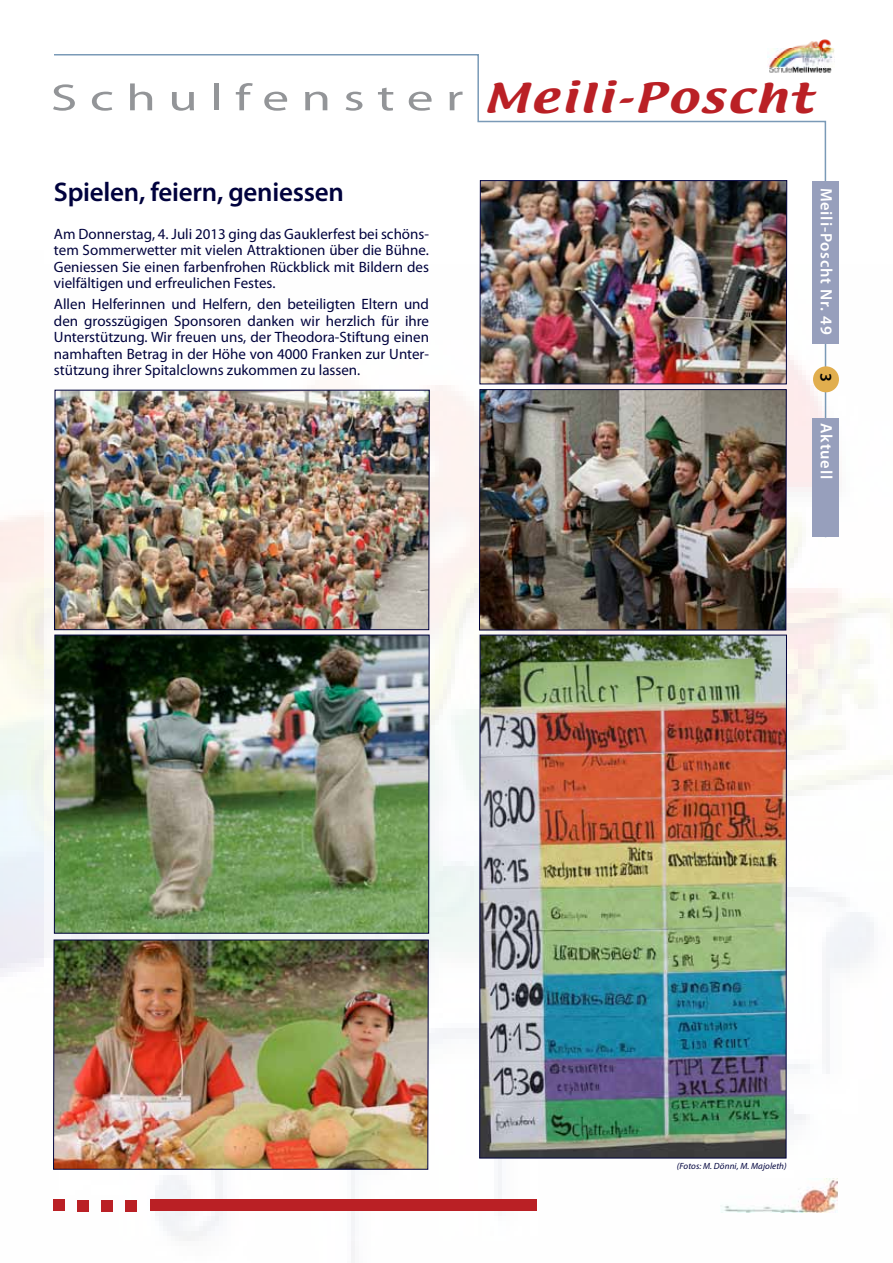
<style>
.page{position:relative;width:893px;height:1263px;background:#fff}
.page>*{position:absolute;margin:0;border:0;box-sizing:border-box;transform-origin:0 0}
.t1{font:37.8px "Myriad Pro";letter-spacing:.23em;color:#939598;scale:1.42 1}
.t2{font:36.15px "Textile";letter-spacing:.05em;color:#ba2025;scale:1.31 1}
.t3{font:600 27px "Myriad Pro";letter-spacing:-.01em;color:#00023d}
.t4{font:600 16.5px "Myriad Pro";letter-spacing:.05em;color:#fff}
.t5{font:600 16.5px "Myriad Pro";color:#000}
.t6{font:15px/16.5px "Myriad Pro";color:#00023d;text-align:justify}
.t7{font:italic 9px "Myriad Pro";letter-spacing:.01em;color:#00023d}
</style>
<div class="page">
<img style="left:44px;top:343px;width:849px;height:920px">
<svg style="left:53px;top:54px;width:774px;height:485px"></svg>
<div style="left:812px;top:181px;width:27px;height:162px;background:#979fbc"></div>
<div style="left:813px;top:366px;width:26px;height:26px;background:#e1ae4e;border-radius:50%"></div>
<div style="left:812px;top:418px;width:27px;height:119px;background:#979fbc"></div>
<img style="left:721px;top:1178px;width:116px;height:34px">
<img style="left:767px;top:39px;width:68px;height:36px">
<div style="left:53px;top:1200px;width:11px;height:11px;background:#ba2025"></div>
<div style="left:78px;top:1200px;width:11px;height:11px;background:#ba2025"></div>
<div style="left:101px;top:1200px;width:12px;height:11px;background:#ba2025"></div>
<div style="left:126px;top:1200px;width:11px;height:11px;background:#ba2025"></div>
<div style="left:150px;top:1199px;width:387px;height:11px;background:#ba2025"></div>
<img style="left:481px;top:391px;width:303px;height:237px">
<div style="left:479px;top:389px;width:307px;height:241px;border:1px solid #00023d"></div>
<img style="left:481px;top:637px;width:304px;height:519px">
<div style="left:479px;top:635px;width:308px;height:523px;border:1px solid #00023d"></div>
<img style="left:482px;top:182px;width:303px;height:200px">
<div style="left:480px;top:180px;width:307px;height:204px;border:1px solid #00023d"></div>
<img style="left:54px;top:390px;width:376px;height:240px">
<img style="left:53px;top:939px;width:376px;height:230px">
<img style="left:54px;top:635px;width:376px;height:298px">
<h1 class="t1" style="left:51px;top:74px;width:292px">Schulfenster</h1>
<h2 class="t2" style="left:483px;top:73px;width:253px">Meili-Poscht</h2>
<h3 class="t3" style="left:54px;top:174px;width:291px">Spielen, feiern, geniessen</h3>
<p class="t6" style="left:54px;top:225px;width:377px">Am Donnerstag, 4. Juli 2013 ging das Gauklerfest bei schöns&shy;tem Sommerwetter mit vielen Attraktionen über die Bühne.<br>Geniessen Sie einen farbenfrohen Rückblick mit Bildern des vielfältigen und erfreulichen Festes.</p>
<p class="t6" style="left:54px;top:296px;width:377px">Allen Helferinnen und Helfern, den beteiligten Eltern und den grosszügigen Sponsoren danken wir herzlich für ihre Unterstützung. Wir freuen uns, der Theodora-Stiftung einen namhaften Betrag in der Höhe von 4000 Franken zur Unter&shy;stützung ihrer Spitalclowns zukommen zu lassen.</p>
<p class="t4" style="left:837px;top:187px;width:149px;rotate:90deg">Meili-Poscht Nr. 49</p>
<p class="t5" style="left:837px;top:373px;width:10px;rotate:90deg">3</p>
<p class="t4" style="left:837px;top:423px;width:57px;rotate:90deg">Aktuell</p>
<p class="t7" style="left:677px;top:1160px;width:111px">(Fotos: M. Dönni, M. Majoleth)</p>
</div>
